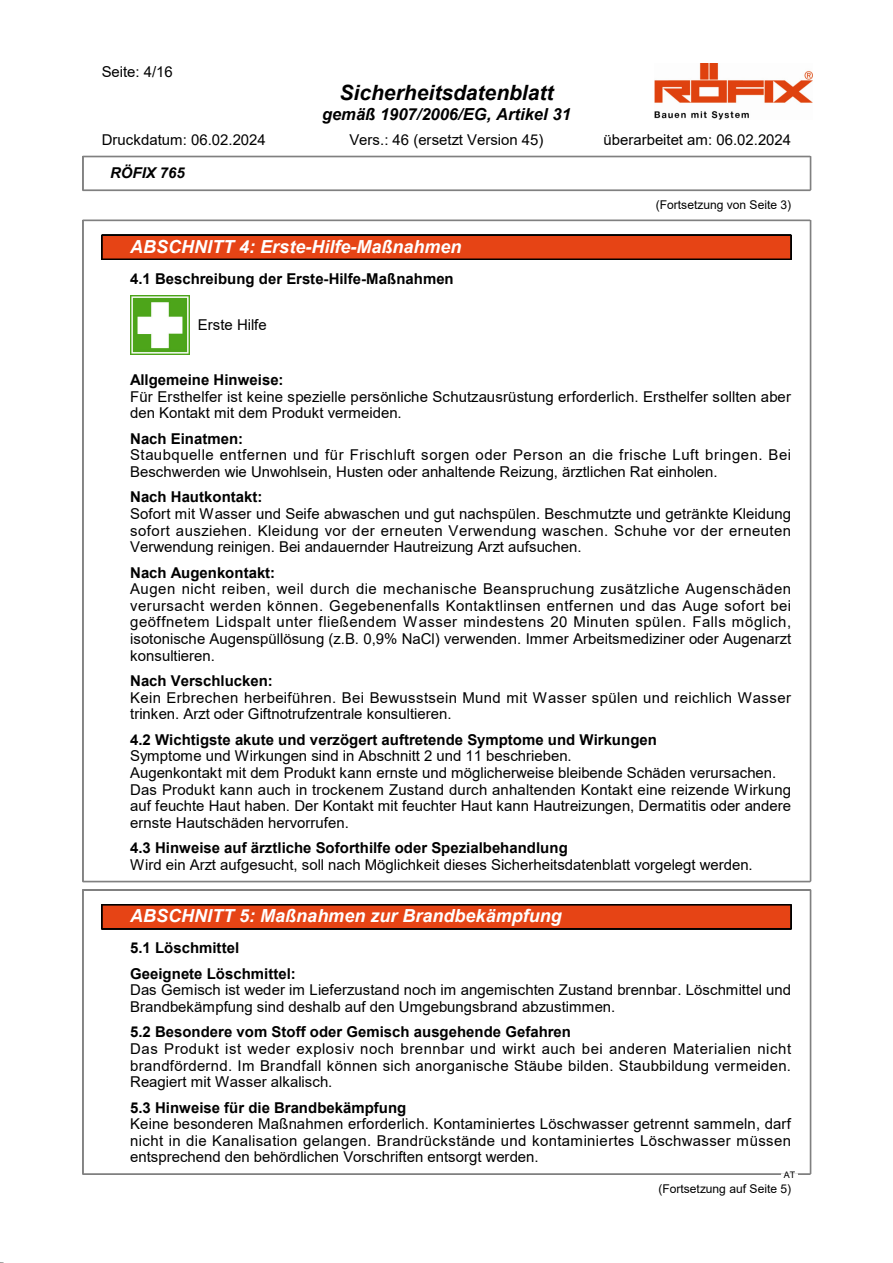
<style>
.page{position:relative;width:893px;height:1263px;background:#fff}
.page>*{position:absolute;margin:0;border:0;box-sizing:border-box;transform-origin:0 0}
.t1{font:italic 700 21px "Arial";color:#000}
.t2{font:italic 700 18px "Arial";color:#fff}
.t3{font:italic 700 16.5px "Arial";color:#000}
.t4{font:15px/16.5px "Arial";color:#000;text-align:justify}
.t5{font:700 15px/25.5px "Arial";color:#000}
.t6{font:15px/16.5px "Arial";letter-spacing:.02em;color:#000}
.t7{font:italic 700 15px "Arial";color:#000}
.t8{font:12px "Arial";letter-spacing:-.005em;color:#000}
.t9{font:9px "Arial";color:#000}
</style>
<div class="page">
<img style="left:654px;top:64px;width:158px;height:55px">
<hr style="left:83px;top:156px;width:727px;height:1px;background:#808080">
<hr style="left:83px;top:157px;width:727px;height:1px;background:#808080">
<hr style="left:83px;top:190px;width:727px;height:1px;background:#808080">
<hr style="left:82px;top:156px;width:1px;height:34px;background:#808080">
<hr style="left:83px;top:156px;width:1px;height:34px;background:#808080">
<hr style="left:810px;top:156px;width:1px;height:34px;background:#808080">
<div style="left:102px;top:235px;width:689px;height:24px;background:#e64415"></div>
<hr style="left:102px;top:235px;width:689px;height:1px;background:#000">
<hr style="left:102px;top:259px;width:689px;height:1px;background:#000">
<svg style="left:101px;top:235px;width:1px;height:25px"></svg>
<svg style="left:790px;top:236px;width:1px;height:23px"></svg>
<img style="left:130px;top:295px;width:60px;height:59px">
<hr style="left:83px;top:220px;width:727px;height:1px;background:#808080">
<hr style="left:83px;top:881px;width:727px;height:1px;background:#808080">
<hr style="left:83px;top:882px;width:727px;height:1px;background:#808080">
<hr style="left:82px;top:220px;width:1px;height:661px;background:#808080">
<hr style="left:83px;top:220px;width:1px;height:661px;background:#808080">
<hr style="left:810px;top:220px;width:1px;height:661px;background:#808080">
<div style="left:102px;top:905px;width:689px;height:24px;background:#e64415"></div>
<hr style="left:102px;top:904px;width:689px;height:1px;background:#000">
<hr style="left:102px;top:929px;width:689px;height:1px;background:#000">
<svg style="left:101px;top:905px;width:1px;height:24px"></svg>
<svg style="left:790px;top:905px;width:1px;height:24px"></svg>
<hr style="left:83px;top:889px;width:727px;height:1px;background:#808080">
<hr style="left:83px;top:890px;width:727px;height:1px;background:#808080">
<hr style="left:83px;top:1174px;width:727px;height:1px;background:#808080">
<svg style="left:781px;top:1174px;width:16px;height:1px"></svg>
<hr style="left:82px;top:890px;width:1px;height:284px;background:#808080">
<hr style="left:83px;top:890px;width:1px;height:284px;background:#808080">
<hr style="left:810px;top:890px;width:1px;height:284px;background:#808080">
<p class="t4" style="left:102px;top:65px;width:73px">Seite: 4/16</p>
<h1 class="t1" style="left:339px;top:84px;width:216px">Sicherheitsdatenblatt</h1>
<p class="t3" style="left:322px;top:108px;width:250px">gemäß 1907/2006/EG, Artikel 31</p>
<p class="t4" style="left:102px;top:133px;width:165px">Druckdatum: 06.02.2024</p>
<p class="t4" style="left:349px;top:133px;width:195px">Vers.: 46 (ersetzt Version 45)</p>
<p class="t4" style="left:603px;top:133px;width:189px">überarbeitet am: 06.02.2024</p>
<p class="t7" style="left:110px;top:167px;width:76px">RÖFIX 765</p>
<p class="t8" style="left:656px;top:200px;width:137px">(Fortsetzung von Seite 3)</p>
<p class="t2" style="left:130px;top:239px;width:333px">ABSCHNITT 4: Erste-Hilfe-Maßnahmen</p>
<p class="t5" style="left:130px;top:267px;width:325px">4.1 Beschreibung der Erste-Hilfe-Maßnahmen</p>
<p class="t4" style="left:198px;top:318px;width:70px">Erste Hilfe</p>
<p class="t5" style="left:130px;top:368px;width:155px">Allgemeine Hinweise:</p>
<p class="t4" style="left:130px;top:390px;width:662px">Für Ersthelfer ist keine spezielle persönliche Schutzausrüstung erforderlich. Ersthelfer sollten aber den Kontakt mit dem Produkt vermeiden.</p>
<p class="t5" style="left:130px;top:427px;width:114px">Nach Einatmen:</p>
<p class="t6" style="left:130px;top:448px;width:662px">Staubquelle entfernen und für Frischluft sorgen oder Person an die frische Luft bringen. Bei<br>Beschwerden wie Unwohlsein, Husten oder anhaltende Reizung, ärztlichen Rat einholen.</p>
<p class="t5" style="left:130px;top:486px;width:134px">Nach Hautkontakt:</p>
<p class="t4" style="left:130px;top:507px;width:662px">Sofort mit Wasser und Seife abwaschen und gut nachspülen. Beschmutzte und getränkte Kleidung sofort ausziehen. Kleidung vor der erneuten Verwendung waschen. Schuhe vor der erneuten Verwendung reinigen. Bei andauernder Hautreizung Arzt aufsuchen.</p>
<p class="t5" style="left:130px;top:561px;width:147px">Nach Augenkontakt:</p>
<p class="t4" style="left:130px;top:582px;width:662px">Augen nicht reiben, weil durch die mechanische Beanspruchung zusätzliche Augenschäden verursacht werden können. Gegebenenfalls Kontaktlinsen entfernen und das Auge sofort bei geöffnetem Lidspalt unter fließendem Wasser mindestens 20 Minuten spülen. Falls möglich, isotonische Augenspüllösung (z.B. 0,9% NaCl) verwenden. Immer Arbeitsmediziner oder Augenarzt konsultieren.</p>
<p class="t5" style="left:130px;top:669px;width:144px">Nach Verschlucken:</p>
<p class="t6" style="left:130px;top:691px;width:662px">Kein Erbrechen herbeiführen. Bei Bewusstsein Mund mit Wasser spülen und reichlich Wasser trinken. Arzt oder Giftnotrufzentrale konsultieren.</p>
<p class="t5" style="left:130px;top:728px;width:528px">4.2 Wichtigste akute und verzögert auftretende Symptome und Wirkungen</p>
<p class="t4" style="left:130px;top:749px;width:662px;text-align:left">Symptome und Wirkungen sind in Abschnitt 2 und 11 beschrieben.<br>Augenkontakt mit dem Produkt kann ernste und möglicherweise bleibende Schäden verursachen.<br>Das Produkt kann auch in trockenem Zustand durch anhaltenden Kontakt eine reizende Wirkung auf feuchte Haut haben. Der Kontakt mit feuchter Haut kann Hautreizungen, Dermatitis oder andere ernste Hautschäden hervorrufen.</p>
<p class="t5" style="left:130px;top:836px;width:439px">4.3 Hinweise auf ärztliche Soforthilfe oder Spezialbehandlung</p>
<p class="t4" style="left:130px;top:858px;width:624px">Wird ein Arzt aufgesucht, soll nach Möglichkeit dieses Sicherheitsdatenblatt vorgelegt werden.</p>
<p class="t2" style="left:130px;top:909px;width:433px">ABSCHNITT 5: Maßnahmen zur Brandbekämpfung</p>
<p class="t5" style="left:130px;top:936px;width:167px">5.1 Löschmittel<br>Geeignete Löschmittel:</p>
<p class="t4" style="left:130px;top:983px;width:662px">Das Gemisch ist weder im Lieferzustand noch im angemischten Zustand brennbar. Löschmittel und<br>Brandbekämpfung sind deshalb auf den Umgebungsbrand abzustimmen.</p>
<p class="t5" style="left:130px;top:1021px;width:442px">5.2 Besondere vom Stoff oder Gemisch ausgehende Gefahren</p>
<p class="t4" style="left:130px;top:1042px;width:662px">Das Produkt ist weder explosiv noch brennbar und wirkt auch bei anderen Materialien nicht brandfördernd. Im Brandfall können sich anorganische Stäube bilden. Staubbildung vermeiden.<br>Reagiert mit Wasser alkalisch.</p>
<p class="t5" style="left:130px;top:1096px;width:278px">5.3 Hinweise für die Brandbekämpfung</p>
<p class="t4" style="left:130px;top:1117px;width:662px">Keine besonderen Maßnahmen erforderlich. Kontaminiertes Löschwasser getrennt sammeln, darf nicht in die Kanalisation gelangen. Brandrückstände und kontaminiertes Löschwasser müssen entsprechend den behördlichen Vorschriften entsorgt werden.</p>
<p class="t9" style="left:783px;top:1171px;width:13px">AT</p>
<p class="t8" style="left:658px;top:1184px;width:134px">(Fortsetzung auf Seite 5)</p>
</div>
